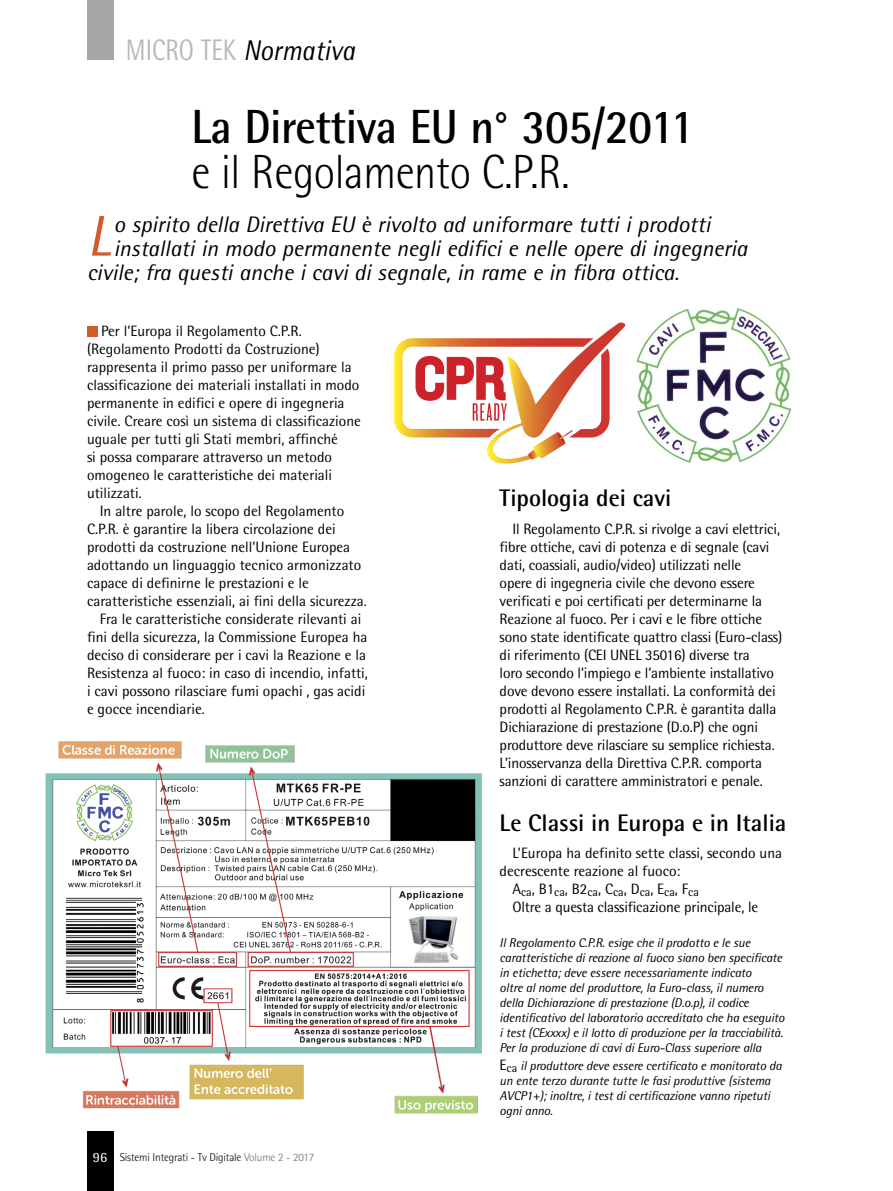
<style>
.page{position:relative;width:893px;height:1191px;background:#fff}
.page>*{position:absolute;margin:0;border:0;box-sizing:border-box;transform-origin:0 0}
.q_sommario{font:italic 57.3px "Rotis Semi Sans";color:#d35b2b}
.q_titolo{font:700 48px "Rotis Semi Sans";letter-spacing:-.01em;color:#000;scale:.92 1}
.q_titolo-2{font:300 48px "Rotis Semi Sans";letter-spacing:-.01em;color:#000;scale:.92 1}
.q_occhiello_titolo{font:italic 28.5px "Rotis Semi Sans";color:#000;scale:.92 1}
.q_titolino_singolo{font:700 24px "Rotis Semi Sans";color:#000}
.q_sommario-2{font:italic 22.5px "Rotis Semi Sans";color:#000}
.q_testo{font:15px/18px "Rotis Semi Sans";color:#000}
.Normale{font:14.1px "Rotis Semi Sans";color:#fff}
.q_didascalia_nuova{font:italic 12.75px/15px "Rotis Semi Sans";letter-spacing:-.01em;color:#000}
.Normale-2{font:300 11.25px "Rotis Semi Sans";letter-spacing:-.015em;color:#000}
.s1{font-style:normal;font-size:29.7px;color:#b7b8b7}
.s2{color:#6d6e70}
.s3{font-style:normal;font-size:15px}
</style>
<div class="page">
<div style="left:87px;top:1131px;width:26px;height:60px;background:#000"></div>
<div style="left:87px;top:0;width:26px;height:60px;background:#a6a8a6"></div>
<div style="left:87px;top:326px;width:10px;height:10px;background:#d35b2b"></div>
<img style="left:633px;top:304px;width:162px;height:162px;border-radius:81px">
<svg style="left:394px;top:322px;width:232px;height:142px"></svg>
<img style="left:45px;top:741px;width:437px;height:391px">
<p class="q_occhiello_titolo" style="left:126px;top:33px;width:250px"><span class="s1">MICRO TEK</span> Normativa</p>
<p class="q_titolo" style="left:191px;top:97px;width:548px">La Direttiva EU n° 305/2011</p>
<p class="q_titolo-2" style="left:191px;top:144px;width:413px">e il Regolamento C.P.R.</p>
<p class="q_sommario" style="left:87px;top:201px;width:25px">L</p>
<p class="q_sommario-2" style="left:114px;top:210px;width:598px">o spirito della Direttiva EU è rivolto ad uniformare tutti i prodotti</p>
<p class="q_sommario-2" style="left:114px;top:234px;width:635px">installati in modo permanente negli edifici e nelle opere di ingegneria</p>
<p class="q_sommario-2" style="left:87px;top:258px;width:594px">civile; fra questi anche i cavi di segnale, in rame e in fibra ottica.</p>
<p class="q_testo" style="left:87px;top:322px;width:275px;text-indent:14px">Per l’Europa il Regolamento C.P.R. (Regolamento Prodotti da Costruzione) rappresenta il primo passo per uniformare la classificazione dei materiali installati in modo permanente in edifici e opere di ingegneria civile. Creare così un sistema di classificazione uguale per tutti gli Stati membri, affinché<br>si possa comparare attraverso un metodo omogeneo le caratteristiche dei materiali utilizzati.</p>
<p class="q_testo" style="left:87px;top:502px;width:281px;text-indent:13px">In altre parole, lo scopo del Regolamento C.P.R. è garantire la libera circolazione dei prodotti da costruzione nell’Unione Europea adottando un linguaggio tecnico armonizzato capace di definirne le prestazioni e le caratteristiche essenziali, ai fini della sicurezza.</p>
<p class="q_testo" style="left:87px;top:610px;width:282px;text-indent:13px">Fra le caratteristiche considerate rilevanti ai fini della sicurezza, la Commissione Europea ha deciso di considerare per i cavi la Reazione e la Resistenza al fuoco: in caso di incendio, infatti, i cavi possono rilasciare fumi opachi , gas acidi e gocce incendiarie.</p>
<p class="Normale" style="left:93px;top:1148px;width:16px">96</p>
<p class="Normale-2" style="left:120px;top:1150px;width:196px">Sistemi Integrati - Tv Digitale <span class="s2">Volume 2 - 2017</span></p>
<p class="q_titolino_singolo" style="left:500px;top:483px;width:173px">Tipologia dei cavi</p>
<p class="q_testo" style="left:500px;top:520px;width:284px;text-indent:13px">Il Regolamento C.P.R. si rivolge a cavi elettrici, fibre ottiche, cavi di potenza e di segnale (cavi dati, coassiali, audio/video) utilizzati nelle<br>opere di ingegneria civile che devono essere verificati e poi certificati per determinarne la Reazione al fuoco. Per i cavi e le fibre ottiche sono state identificate quattro classi (Euro-class) di riferimento (CEI UNEL 35016) diverse tra<br>loro secondo l’impiego e l’ambiente installativo dove devono essere installati. La conformità dei prodotti al Regolamento C.P.R. è garantita dalla Dichiarazione di prestazione (D.o.P) che ogni produttore deve rilasciare su semplice richiesta.<br>L’inosservanza della Direttiva C.P.R. comporta sanzioni di carattere amministratori e penale.</p>
<p class="q_titolino_singolo" style="left:500px;top:808px;width:288px">Le Classi in Europa e in Italia</p>
<p class="q_testo" style="left:500px;top:844px;width:284px;text-indent:13px">L’Europa ha definito sette classi, secondo una decrescente reazione al fuoco:</p>
<p class="q_testo" style="left:512px;top:880px;width:188px">A<sub>ca</sub>, B1<sub>ca</sub>, B2<sub>ca</sub>, C<sub>ca</sub>, D<sub>ca</sub>, E<sub>ca</sub>, F<sub>ca</sub></p>
<p class="q_testo" style="left:512px;top:898px;width:247px">Oltre a questa classificazione principale, le</p>
<p class="q_didascalia_nuova" style="left:500px;top:935px;width:287px">Il Regolamento C.P.R. esige che il prodotto e le sue caratteristiche di reazione al fuoco siano ben specificate in etichetta; deve essere necessariamente indicato<br>oltre al nome del produttore, la Euro-class, il numero della Dichiarazione di prestazione (D.o.p), il codice identificativo del laboratorio accreditato che ha eseguito i test (CExxxx) e il lotto di produzione per la tracciabilità.<br>Per la produzione di cavi di Euro-Class superiore alla</p>
<p class="q_didascalia_nuova" style="left:500px;top:1058px;width:284px"><span class="s3">E</span><sub>ca</sub> il produttore deve essere certificato e monitorato da un ente terzo durante tutte le fasi produttive (sistema AVCP1+); inoltre, i test di certificazione vanno ripetuti ogni anno.</p>
</div>
